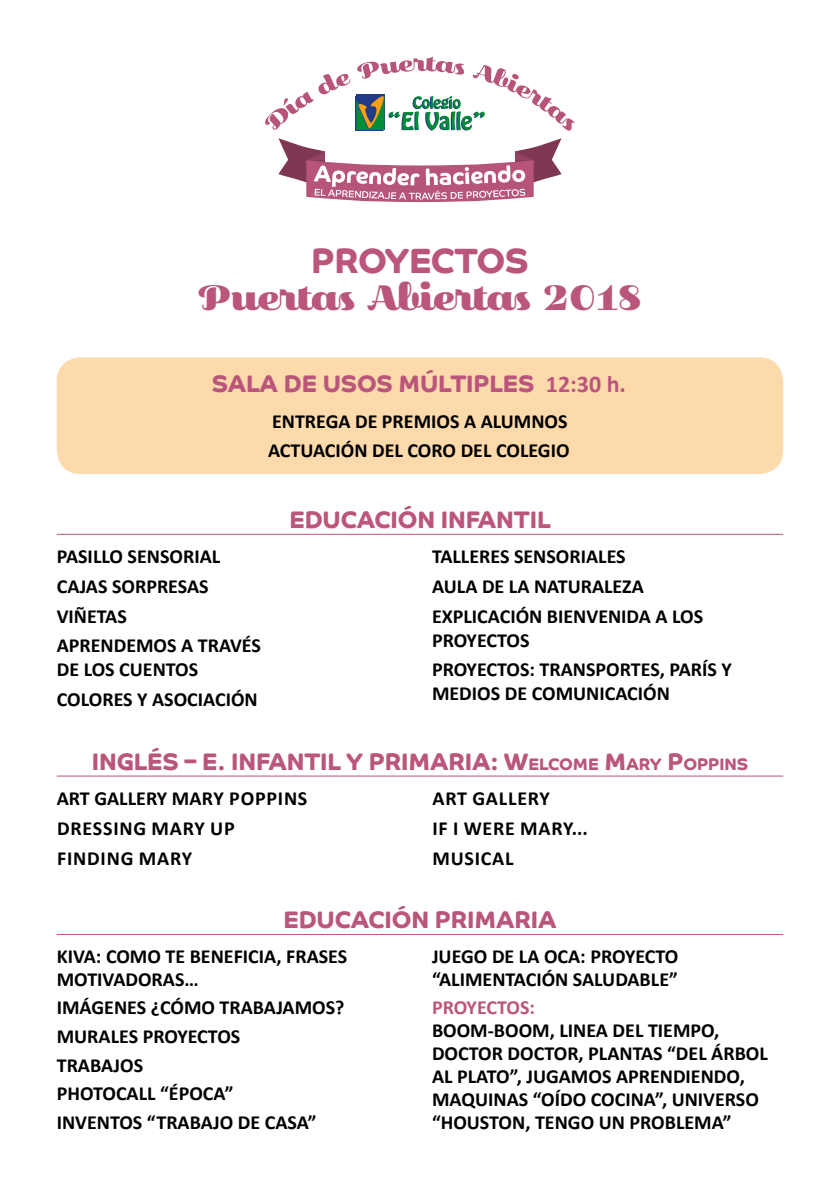
<style>
.page{position:relative;width:840px;height:1191px;background:#fff}
.page>*{position:absolute;margin:0;border:0;box-sizing:border-box;transform-origin:0 0}
.t1{font:35.2px "Primot Pro";letter-spacing:-.005em;color:#ba557b}
.t2{font:700 35.2px "Co Headline";letter-spacing:-.02em;color:#ba557b}
.t3{font:700 24px "Co Headline";letter-spacing:-.005em;color:#ba557b}
.t4{font:700 20px/29.6px "Calibri";color:#000}
.t5{font:700 20px/29.6px "Calibri";letter-spacing:.04em;color:#000}
.t6{font:700 20px "Calibri";letter-spacing:-.005em;color:#ba557b}
.s1{font-family:"Calibri"}
.s2{font-style:inherit}
.s3{font-size:16.8px}
</style>
<div class="page">
<hr style="left:57px;top:534px;width:725px;height:1px;background:#ba557b">
<hr style="left:57px;top:775px;width:725px;height:1px;background:#ba557b">
<hr style="left:57px;top:934px;width:725px;height:1px;background:#ba557b">
<div style="left:57px;top:357px;width:725px;height:117px;background:#fddaac;border-radius:24px"></div>
<svg style="left:265px;top:57px;width:309px;height:74px"></svg>
<svg style="left:278px;top:138px;width:283px;height:64px"></svg>
<h1 class="t2" style="left:311px;top:240px;width:219px">PROYECTOS</h1>
<h1 class="t1" style="left:198px;top:277px;width:445px">Puertas Abiertas 2018</h1>
<p class="t3" style="left:211px;top:370px;width:415px">SALA DE USOS MÚLTIPLES <span class="s1">12:30 h.</span></p>
<p class="t4" style="left:268px;top:406px;width:303px">ENTREGA DE PREMIOS A ALUMNOS<br>ACTUACIÓN DEL CORO DEL COLEGIO</p>
<p class="t4" style="left:57px;top:542px;width:206px">PASILLO SENSORIAL<br>CAJAS SORPRESAS<br>VIÑETAS<br>APRENDEMOS A TRAVÉS</p>
<p class="t4" style="left:57px;top:655px;width:202px">DE LOS CUENTOS<br>COLORES Y ASOCIACIÓN</p>
<p class="t3" style="left:289px;top:506px;width:262px">EDUCACIÓN INFANTIL</p>
<p class="t4" style="left:432px;top:542px;width:272px">TALLERES SENSORIALES<br>AULA DE LA NATURALEZA<br>EXPLICACIÓN BIENVENIDA A LOS</p>
<p class="t4" style="left:432px;top:625px;width:301px">PROYECTOS<br>PROYECTOS: TRANSPORTES, PARÍS Y</p>
<p class="t4" style="left:432px;top:679px;width:239px">MEDIOS DE COMUNICACIÓN</p>
<p class="t3" style="left:92px;top:747px;width:657px">INGLÉS – E. INFANTIL Y PRIMARIA: <span class="s2">W</span><span class="s3">ELCOME</span> <span class="s2">M</span><span class="s3">ARY</span> <span class="s2">P</span><span class="s3">OPPINS</span></p>
<p class="t5" style="left:57px;top:783px;width:252px">ART GALLERY MARY POPPINS<br>DRESSING MARY UP<br>FINDING MARY</p>
<p class="t5" style="left:432px;top:783px;width:157px">ART GALLERY<br>IF I WERE MARY...<br>MUSICAL</p>
<p class="t3" style="left:283px;top:906px;width:274px">EDUCACIÓN PRIMARIA</p>
<p class="t4" style="left:57px;top:944px;width:292px;line-height:23px">KIVA: COMO TE BENEFICIA, FRASES<br>MOTIVADORAS…</p>
<p class="t4" style="left:57px;top:993px;width:289px;line-height:28.6px">IMÁGENES ¿CÓMO TRABAJAMOS?<br>MURALES PROYECTOS<br>TRABAJOS<br>PHOTOCALL “ÉPOCA”<br>INVENTOS “TRABAJO DE CASA”</p>
<p class="t4" style="left:432px;top:944px;width:248px;line-height:23px">JUEGO DE LA OCA: PROYECTO “ALIMENTACIÓN SALUDABLE”</p>
<p class="t6" style="left:432px;top:994px;width:105px">PROYECTOS:</p>
<p class="t4" style="left:432px;top:1019px;width:337px;line-height:23px">BOOM-BOOM, LINEA DEL TIEMPO,<br>DOCTOR DOCTOR, PLANTAS “DEL ÁRBOL<br>AL PLATO”, JUGAMOS APRENDIENDO,<br>MAQUINAS “OÍDO COCINA”, UNIVERSO “HOUSTON, TENGO UN PROBLEMA”</p>
</div>
